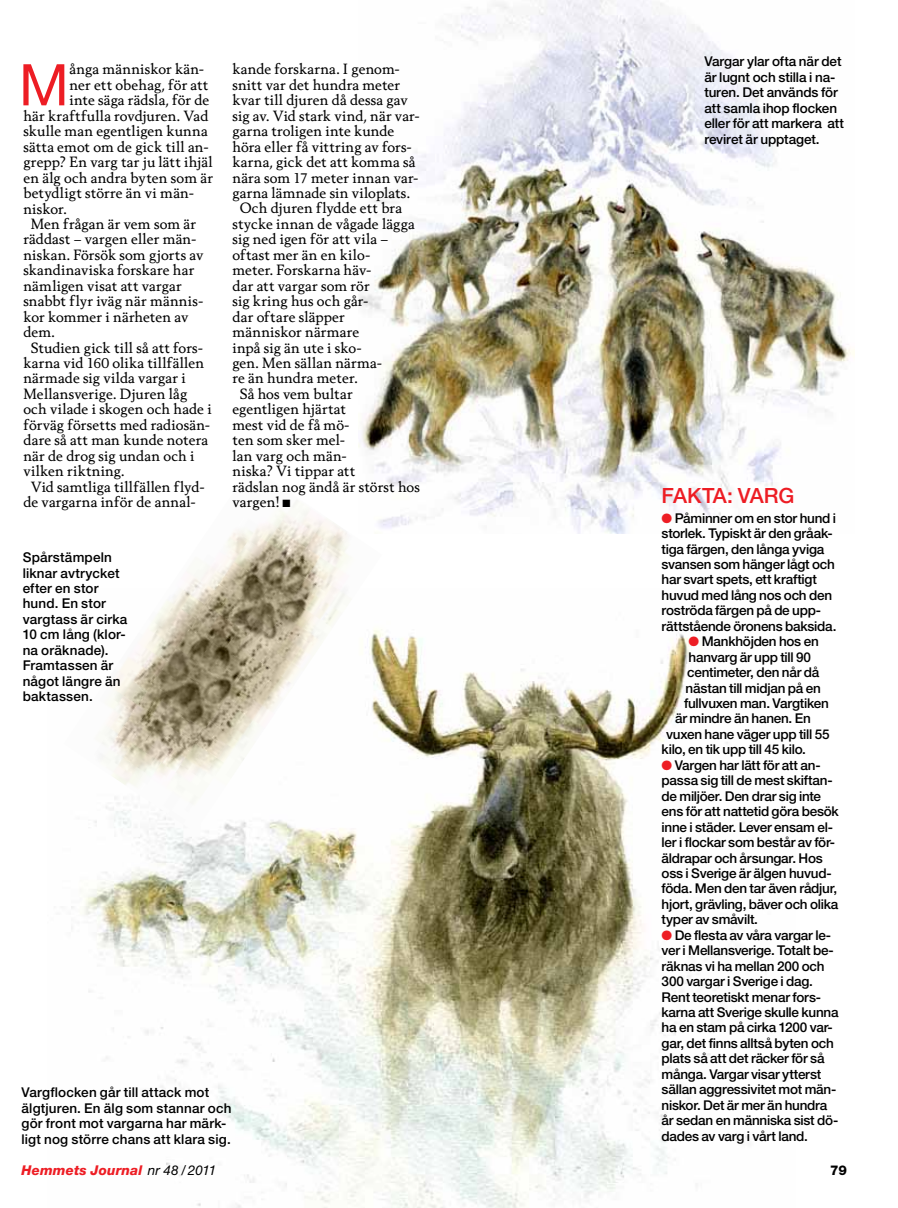
<style>
.page{position:relative;width:898px;height:1208px;background:#fff}
.page>*{position:absolute;margin:0;border:0;box-sizing:border-box;transform-origin:0 0}
.t1{font:57.6px "Helvetica Neue LT Pro";color:#ed1d24}
.t2{font:500 21px "Helvetica Neue LT Pro";letter-spacing:-.005em;color:#ed1d24}
.t3{font:14.25px "Berling Nova Text Pro";letter-spacing:.01em;color:#000}
.t4{font:500 13.5px/15.5px "Helvetica Neue LT Pro";letter-spacing:-.015em;color:#000}
.t5{font:500 13.5px/15.5px "Helvetica Neue LT Pro";letter-spacing:.015em;color:#000}
.t6{font:italic 800 13.5px "Helvetica Neue LT Pro";letter-spacing:.01em;color:#ed1d24}
.t7{font:800 13.5px "Helvetica Neue LT Pro";color:#000}
.s1{color:#ed1d24}
.s2{font-weight:400;color:#000}
</style>
<div class="page">
<img style="left:359px;top:0;width:494px;height:533px">
<img style="left:71px;top:634px;width:677px;height:574px">
<img style="left:71px;top:466px;width:311px;height:366px">
<h1 class="t1" style="left:19px;top:50px;width:52px">M</h1>
<p class="t3" style="left:69px;top:60px;width:136px">ånga människor kän-</p>
<p class="t3" style="left:69px;top:76px;width:140px">ner ett obehag, för att</p>
<p class="t3" style="left:69px;top:91px;width:141px">inte säga rädsla, för de</p>
<p class="t3" style="left:23px;top:106px;width:186px">här kraftfulla rovdjuren. Vad</p>
<p class="t3" style="left:23px;top:122px;width:186px">skulle man egentligen kunna</p>
<p class="t3" style="left:23px;top:137px;width:187px">sätta emot om de gick till an-</p>
<p class="t3" style="left:23px;top:153px;width:191px">grepp? En varg tar ju lätt ihjäl</p>
<p class="t3" style="left:23px;top:168px;width:191px">en älg och andra byten som är</p>
<p class="t3" style="left:23px;top:184px;width:172px">betydligt större än vi män-</p>
<p class="t3" style="left:23px;top:199px;width:45px">niskor.</p>
<p class="t3" style="left:31px;top:215px;width:167px">Men frågan är vem som är</p>
<p class="t3" style="left:23px;top:230px;width:174px">räddast – vargen eller män-</p>
<p class="t3" style="left:23px;top:246px;width:181px">niskan. Försök som gjorts av</p>
<p class="t3" style="left:23px;top:261px;width:172px">skandinaviska forskare har</p>
<p class="t3" style="left:23px;top:276px;width:160px">nämligen visat att vargar</p>
<p class="t3" style="left:23px;top:292px;width:181px">snabbt flyr iväg när männis-</p>
<p class="t3" style="left:23px;top:307px;width:166px">kor kommer i närheten av</p>
<p class="t3" style="left:23px;top:323px;width:33px">dem.</p>
<p class="t3" style="left:31px;top:338px;width:174px">Studien gick till så att fors-</p>
<p class="t3" style="left:23px;top:354px;width:182px">karna vid 160 olika tillfällen</p>
<p class="t3" style="left:23px;top:369px;width:164px">närmade sig vilda vargar i</p>
<p class="t3" style="left:23px;top:385px;width:165px">Mellansverige. Djuren låg</p>
<p class="t3" style="left:23px;top:400px;width:190px">och vilade i skogen och hade i</p>
<p class="t3" style="left:23px;top:415px;width:188px">förväg försetts med radiosän-</p>
<p class="t3" style="left:23px;top:431px;width:186px">dare så att man kunde notera</p>
<p class="t3" style="left:23px;top:446px;width:173px">när de drog sig undan och i</p>
<p class="t3" style="left:23px;top:462px;width:103px">vilken riktning.</p>
<p class="t3" style="left:31px;top:477px;width:175px">Vid samtliga tillfällen flyd-</p>
<p class="t3" style="left:23px;top:493px;width:174px">de vargarna inför de annal-</p>
<p class="t5" style="left:23px;top:549px;width:106px">Spårstämpeln liknar avtrycket efter en stor hund. En stor vargtass är cirka<br>10 cm lång (klor&shy;na oräknade).<br>Framtassen är något längre än baktassen.</p>
<p class="t3" style="left:232px;top:60px;width:169px">kande forskarna. I genom-</p>
<p class="t3" style="left:232px;top:76px;width:169px">snitt var det hundra meter</p>
<p class="t3" style="left:232px;top:91px;width:177px">kvar till djuren då dessa gav</p>
<p class="t3" style="left:232px;top:106px;width:189px">sig av. Vid stark vind, när var-</p>
<p class="t3" style="left:232px;top:122px;width:163px">garna troligen inte kunde</p>
<p class="t3" style="left:232px;top:137px;width:181px">höra eller få vittring av fors-</p>
<p class="t3" style="left:232px;top:153px;width:184px">karna, gick det att komma så</p>
<p class="t3" style="left:232px;top:168px;width:187px">nära som 17 meter innan var-</p>
<p class="t3" style="left:232px;top:184px;width:179px">garna lämnade sin viloplats.</p>
<p class="t3" style="left:240px;top:199px;width:164px">Och djuren flydde ett bra</p>
<p class="t3" style="left:232px;top:215px;width:184px">stycke innan de vågade lägga</p>
<p class="t3" style="left:232px;top:230px;width:157px">sig ned igen för att vila –</p>
<p class="t3" style="left:232px;top:245px;width:139px">oftast mer än en kilo-</p>
<p class="t3" style="left:232px;top:261px;width:140px">meter. Forskarna häv-</p>
<p class="t3" style="left:232px;top:276px;width:139px">dar att vargar som rör</p>
<p class="t3" style="left:232px;top:292px;width:137px">sig kring hus och går-</p>
<p class="t3" style="left:232px;top:307px;width:114px">dar oftare släpper</p>
<p class="t3" style="left:232px;top:323px;width:128px">människor närmare</p>
<p class="t3" style="left:232px;top:338px;width:131px">inpå sig än ute i sko-</p>
<p class="t3" style="left:232px;top:354px;width:151px">gen. Men sällan närma-</p>
<p class="t3" style="left:232px;top:369px;width:127px">re än hundra meter.</p>
<p class="t3" style="left:240px;top:384px;width:114px">Så hos vem bultar</p>
<p class="t3" style="left:232px;top:400px;width:115px">egentligen hjärtat</p>
<p class="t3" style="left:232px;top:415px;width:119px">mest vid de få mö-</p>
<p class="t3" style="left:232px;top:431px;width:114px">ten som sker mel-</p>
<p class="t3" style="left:232px;top:446px;width:116px">lan varg och män-</p>
<p class="t3" style="left:232px;top:462px;width:124px">niska? Vi tippar att</p>
<p class="t3" style="left:232px;top:477px;width:189px">rädslan nog ändå är störst hos</p>
<p class="t3" style="left:232px;top:493px;width:60px">vargen! ■</p>
<p class="t5" style="left:22px;top:1084px;width:211px">Vargflocken går till attack mot älgtjuren. En älg som stannar och gör front mot vargarna har märk&shy;ligt nog större chans att klara sig.</p>
<p class="t4" style="left:704px;top:54px;width:141px">Vargar ylar ofta när det är lugnt och stilla i na&shy;turen. Det används för att samla ihop flocken eller för att markera att reviret är upptaget.</p>
<h2 class="t2" style="left:661px;top:483px;width:134px">FAKTA: VARG</h2>
<p class="t4" style="left:661px;top:510px;width:176px"><span class="s1">●</span> Påminner om en stor hund i storlek. Typiskt är den gråak&shy;tiga färgen, den långa yviga svansen som hänger lågt och har svart spets, ett kraftigt huvud med lång nos och den roströda färgen på de upp&shy;rättstående öronens baksida.</p>
<p class="t4" style="left:688px;top:633px;width:131px"><span class="s1">●</span> Mankhöjden hos en</p>
<p class="t4" style="left:688px;top:649px;width:124px">hanvarg är upp till 90</p>
<p class="t4" style="left:687px;top:664px;width:134px">centimeter, den når då</p>
<p class="t4" style="left:685px;top:680px;width:137px">nästan till midjan på en</p>
<p class="t4" style="left:684px;top:695px;width:146px">fullvuxen man. Vargtiken</p>
<p class="t4" style="left:675px;top:711px;width:137px">är mindre än hanen. En</p>
<p class="t4" style="left:666px;top:726px;width:165px">vuxen hane väger upp till 55</p>
<p class="t4" style="left:661px;top:741px;width:146px">kilo, en tik upp till 45 kilo.</p>
<p class="t4" style="left:661px;top:757px;width:178px"><span class="s1">●</span> Vargen har lätt för att an&shy;passa sig till de mest skiftan&shy;de miljöer. Den drar sig inte ens för att nattetid göra besök inne i städer. Lever ensam el&shy;ler i flockar som består av för&shy;äldrapar och årsungar. Hos oss i Sverige är älgen huvud&shy;föda. Men den tar även rådjur, hjort, grävling, bäver och olika typer av småvilt.</p>
<p class="t4" style="left:661px;top:927px;width:178px"><span class="s1">●</span> De flesta av våra vargar le&shy;ver i Mellansverige. Totalt be&shy;räknas vi ha mellan 200 och<br>300 vargar i Sverige i dag.<br>Rent teoretiskt menar fors&shy;karna att Sverige skulle kunna ha en stam på cirka 1200 var&shy;gar, det finns alltså byten och plats så att det räcker för så många. Vargar visar ytterst sällan aggressivitet mot män&shy;niskor. Det är mer än hundra år sedan en människa sist dö&shy;dades av varg i vårt land.</p>
<p class="t6" style="left:22px;top:1162px;width:196px">Hemmets Journal <span class="s2">nr 48 / 2011</span></p>
<p class="t7" style="left:829px;top:1162px;width:18px">79</p>
</div>
